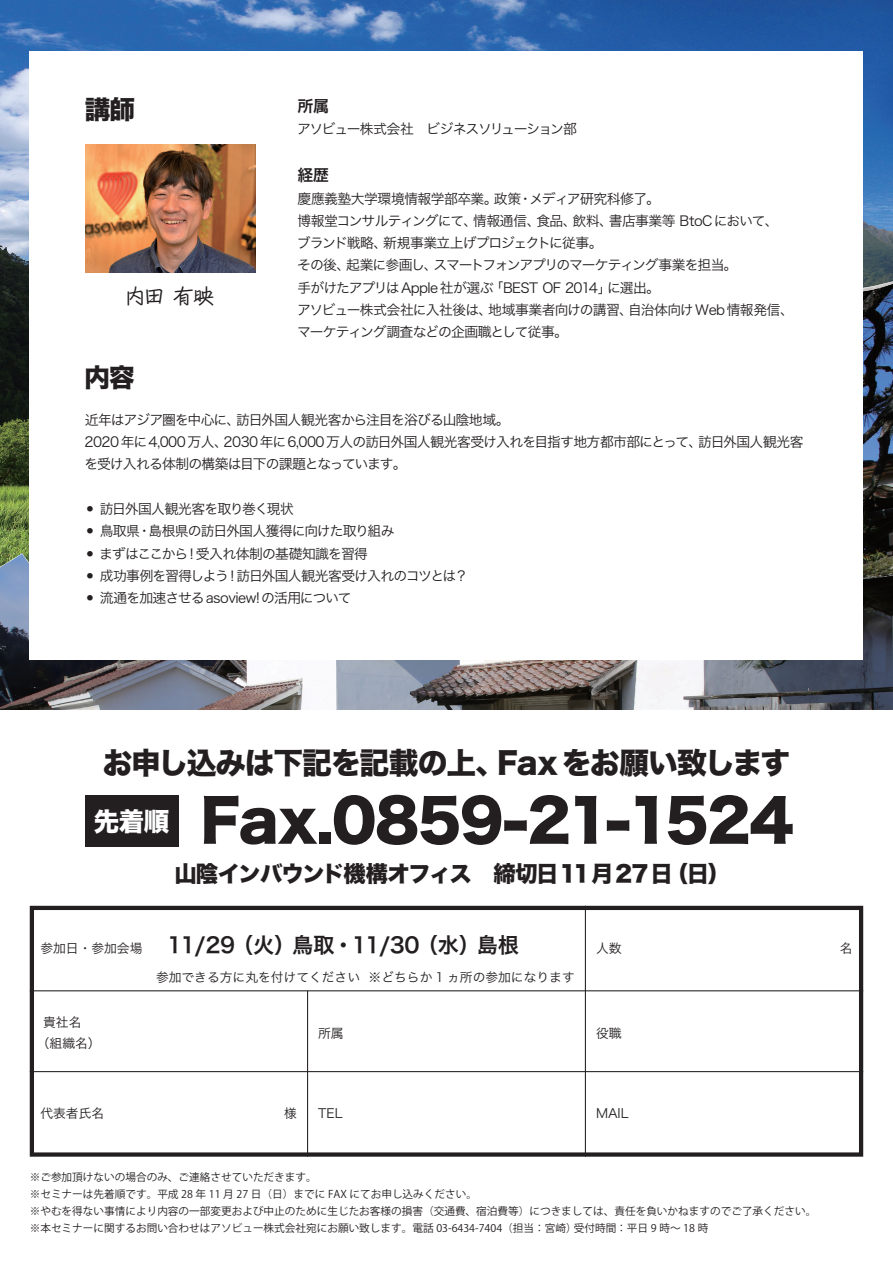
<style>
.page{position:relative;width:893px;height:1263px;background:#fff}
.page>*{position:absolute;margin:0;border:0;box-sizing:border-box;transform-origin:0 0}
.t1{font:57.45px "Hira Kaku Std W8";letter-spacing:-.035em;color:#231f20}
.t2{font:29.7px "Hira Kaku Std W8";letter-spacing:-.035em;color:#231f20}
.t3{font:25.5px "Hira Kaku Std W8";color:#231f20}
.t4{font:25.5px "Hira Kaku Std W8";color:#fff}
.t5{font:22.35px "Hira Kaku Std W8";letter-spacing:-.045em;color:#231f20}
.t6{font:21.3px "Hira Kaku Pro W6";letter-spacing:-.02em;color:#231f20}
.t7{font:500 21.3px "Ro San Std";color:#231f20}
.t8{font:15.9px "Hira Kaku Pro W6";color:#231f20}
.t9{font:13.8px/22.4px "Hira Kaku Pro W3";letter-spacing:-.055em;color:#231f20}
.t10{font:13.8px "Hira Kaku Pro W3";letter-spacing:-.09em;color:#231f20}
.t11{font:12.75px/21.3px "Hira Kaku Pro W3";color:#231f20}
.t12{font:10.65px/17px "Koz Go Pr 6 N";color:#231f20}
.s1{font-family:"Hira Kaku Pro W3";font-size:12.75px}
</style>
<div class="page">
<img style="left:0;top:0;width:893px;height:261px">
<img style="left:0;top:601px;width:893px;height:109px">
<img style="left:0;top:261px;width:29px;height:246px">
<img style="left:863px;top:261px;width:30px;height:20px">
<img style="left:863px;top:329px;width:30px;height:272px">
<img style="left:0;top:507px;width:29px;height:94px">
<img style="left:0;top:553px;width:29px;height:14px">
<img style="left:863px;top:281px;width:30px;height:48px">
<div style="left:30px;top:51px;width:833px;height:608px;background:#fff"></div>
<img style="left:85px;top:145px;width:170px;height:127px">
<svg style="left:30px;top:906px;width:833px;height:251px"></svg>
<hr style="left:30px;top:990px;width:833px;height:1px;background:#231f20">
<hr style="left:30px;top:1071px;width:833px;height:1px;background:#231f20">
<hr style="left:307px;top:991px;width:1px;height:166px;background:#231f20">
<hr style="left:585px;top:906px;width:1px;height:251px;background:#231f20">
<div style="left:85px;top:795px;width:94px;height:51px;background:#231f20"></div>
<h3 class="t3" style="left:85px;top:95px;width:52px">講師</h3>
<h3 class="t7" style="left:125px;top:281px;width:91px">内田 有映</h3>
<h3 class="t3" style="left:84px;top:363px;width:52px">内容</h3>
<p class="t8" style="left:298px;top:91px;width:33px">所属</p>
<p class="t10" style="left:297px;top:117px;width:281px">アソビュー株式会社　ビジネスソリューション部</p>
<p class="t8" style="left:297px;top:161px;width:33px">経歴</p>
<p class="t9" style="left:297px;top:186px;width:498px">慶應義塾大学環境情報学部卒業。政策・メディア研究科修了。<br>博報堂コンサルティングにて、情報通信、食品、飲料、書店事業等 BtoCにおいて、ブランド戦略、新規事業立上げプロジェクトに従事。<br>その後、起業に参画し、スマートフォンアプリのマーケティング事業を担当。<br>手がけたアプリは Apple 社が選ぶ「BEST OF 2014」に選出。<br>アソビュー株式会社に入社後は、地域事業者向けの講習、自治体向けWeb 情報発信、マーケティング調査などの企画職として従事。</p>
<p class="t9" style="left:84px;top:407px;width:721px">近年はアジア圏を中心に、訪日外国人観光客から注目を浴びる山陰地域。<br>2020年に4,000万人、2030年に6,000 万人の訪日外国人観光客受け入れを目指す地方都市部にとって、訪日外国人観光客を受け入れる体制の構築は目下の課題となっています。</p>
<p class="t9" style="left:83px;top:497px;width:212px">• 訪日外国人観光客を取り巻く現状</p>
<p class="t9" style="left:83px;top:519px;width:313px">• 鳥取県・島根県の訪日外国人獲得に向けた取り組み</p>
<p class="t9" style="left:83px;top:541px;width:286px">• まずはここから！受入れ体制の基礎知識を習得</p>
<p class="t9" style="left:83px;top:564px;width:387px">• 成功事例を習得しよう！訪日外国人観光客受け入れのコツとは？</p>
<p class="t9" style="left:83px;top:586px;width:270px">• 流通を加速させるasoview!の活用について</p>
<h2 class="t2" style="left:103px;top:746px;width:689px">お申し込みは下記を記載の上、Fax をお願い致します</h2>
<h3 class="t4" style="left:94px;top:808px;width:77px">先着順</h3>
<h3 class="t5" style="left:175px;top:861px;width:557px">山陰インバウンド機構オフィス　締切日11月27日（日）</h3>
<h1 class="t1" style="left:200px;top:788px;width:595px">Fax.0859-21-1524</h1>
<h3 class="t6" style="left:40px;top:925px;width:480px"><span class="s1">参加日・参加会場</span> 11/29（火）鳥取・11/30（水）島根</h3>
<p class="t11" style="left:156px;top:966px;width:420px">参加できる方に丸を付けてください ※どちらか 1 ヵ所の参加になります</p>
<p class="t11" style="left:37px;top:1011px;width:65px;text-indent:6px">貴社名<br>（組織名）</p>
<p class="t11" style="left:318px;top:1021px;width:27px">所属</p>
<p class="t11" style="left:596px;top:1021px;width:27px">役職</p>
<p class="t11" style="left:596px;top:936px;width:27px">人数</p>
<p class="t11" style="left:840px;top:936px;width:14px">名</p>
<p class="t11" style="left:40px;top:1102px;width:65px">代表者氏名</p>
<p class="t11" style="left:284px;top:1102px;width:14px">様</p>
<p class="t11" style="left:318px;top:1102px;width:26px">TEL</p>
<p class="t11" style="left:596px;top:1102px;width:34px">MAIL</p>
<p class="t12" style="left:30px;top:1169px;width:788px">※ご参加頂けないの場合のみ、ご連絡させていただきます。<br>※セミナーは先着順です。平成 28 年 11 月 27 日（日）までに FAX にてお申し込みください。<br>※やむを得ない事情により内容の一部変更および中止のために生じたお客様の損害（交通費、宿泊費等）につきましては、責任を負いかねますのでご了承ください。※本セミナーに関するお問い合わせはアソビュー株式会社宛にお願い致します。電話 03-6434-7404（担当：宮崎）受付時間：平日 9 時～ 18 時</p>
</div>
